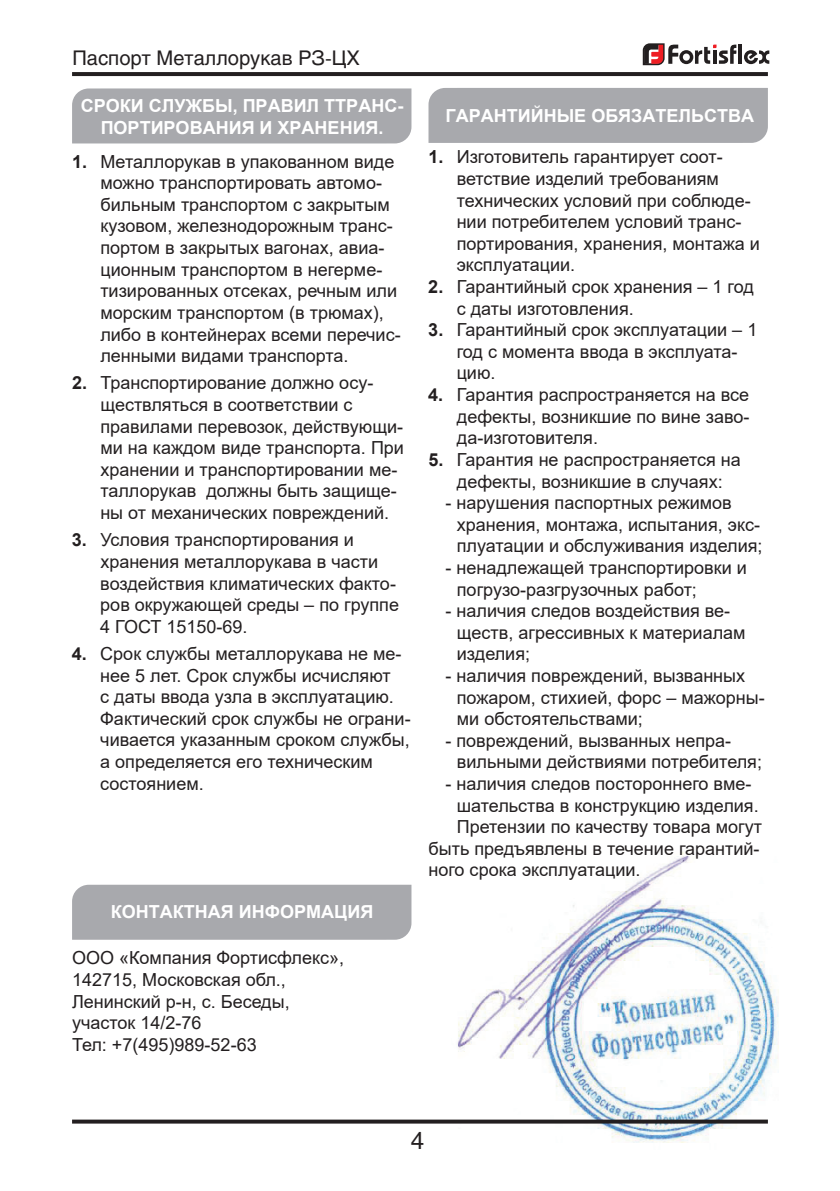
<style>
.page{position:relative;width:840px;height:1191px;background:#fff}
.page>*{position:absolute;margin:0;border:0;box-sizing:border-box;transform-origin:0 0}
.t1{font:24px "Helios";color:#231f20}
.t2{font:20px "Helios";color:#231f20}
.t3{font:18px/21.6px "Arial";color:#231f20}
.t4{font:700 18px/21.6px "Arial";color:#fff;text-align:center}
.s1{font-weight:700}
</style>
<div class="page">
<img style="left:451px;top:849px;width:327px;height:294px">
<div style="left:72px;top:88px;width:339px;height:55px;background:#a8a9ad"></div>
<div style="left:428px;top:88px;width:339px;height:55px;background:#a8a9ad"></div>
<div style="left:72px;top:884px;width:339px;height:55px;background:#a8a9ad"></div>
<svg style="left:72px;top:72px;width:695px;height:4px;background:#262223"></svg>
<svg style="left:72px;top:1119px;width:695px;height:4px;background:#413e40"></svg>
<hr style="left:738px;top:45px;width:3px;height:19px;background:#231f20">
<svg style="left:744px;top:50px;width:24px;height:14px"></svg>
<svg style="left:642px;top:43px;width:94px;height:23px"></svg>
<p class="t2" style="left:72px;top:46px;width:289px">Паспорт Металлорукав РЗ-ЦХ</p>
<p class="t4" style="left:81px;top:95px;width:324px">СРОКИ СЛУЖБЫ, ПРАВИЛ ТТРАНС-<br>ПОРТИРОВАНИЯ И ХРАНЕНИЯ.</p>
<p class="t4" style="left:445px;top:105px;width:310px">ГАРАНТИЙНЫЕ ОБЯЗАТЕЛЬСТВА</p>
<p class="t3" style="left:100px;top:150px;width:301px;text-indent:-28px"><span class="s1">1.</span> Металлорукав в упакованном виде можно транспортировать автомо&shy;бильным транспортом с закрытым кузовом, железнодорожным транс&shy;портом в закрытых вагонах, авиа&shy;ционным транспортом в негерме&shy;тизированных отсеках, речным или морским транспортом (в трюмах), либо в контейнерах всеми перечис&shy;ленными видами транспорта.</p>
<p class="t3" style="left:100px;top:372px;width:305px;text-indent:-28px"><span class="s1">2.</span> Транспортирование должно осу&shy;ществляться в соответствии с правилами перевозок, действующи&shy;ми на каждом виде транспорта. При хранении и транспортировании ме&shy;таллорукав должны быть защище&shy;ны от механических повреждений.</p>
<p class="t3" style="left:100px;top:529px;width:300px;text-indent:-28px"><span class="s1">3.</span> Условия транспортирования и хранения металлорукава в части воздействия климатических факто&shy;ров окружающей среды – по группе<br>4 ГОСТ 15150-69.</p>
<p class="t3" style="left:100px;top:643px;width:312px;text-indent:-28px"><span class="s1">4.</span> Срок службы металлорукава не ме&shy;нее 5 лет. Срок службы исчисляют<br>с даты ввода узла в эксплуатацию.<br>Фактический срок службы не ограни&shy;чивается указанным сроком службы, а определяется его техническим состоянием.</p>
<p class="t4" style="left:111px;top:900px;width:264px">КОНТАКТНАЯ ИНФОРМАЦИЯ</p>
<p class="t3" style="left:72px;top:947px;width:273px">ООО «Компания Фортисфлекс»,<br>142715, Московская обл.,<br>Ленинский р-н, с. Беседы, участок 14/2-76<br>Тел: +7(495)989-52-63</p>
<p class="t3" style="left:456px;top:146px;width:304px;text-indent:-28px"><span class="s1">1.</span> Изготовитель гарантирует соот&shy;ветствие изделий требованиям технических условий при соблюде&shy;нии потребителем условий транс&shy;портирования, хранения, монтажа и эксплуатации.</p>
<p class="t3" style="left:456px;top:276px;width:298px;text-indent:-28px"><span class="s1">2.</span> Гарантийный срок хранения – 1 год с даты изготовления.</p>
<p class="t3" style="left:456px;top:319px;width:302px;text-indent:-28px"><span class="s1">3.</span> Гарантийный срок эксплуатации – 1 год с момента ввода в эксплуата&shy;цию.</p>
<p class="t3" style="left:456px;top:384px;width:294px;text-align:justify;text-indent:-29px"><span class="s1">4.</span> Гарантия распространяется на все дефекты, возникшие по вине заво&shy;да-изготовителя.</p>
<p class="t3" style="left:428px;top:449px;width:313px;text-align:center"><span class="s1">5.</span> Гарантия не распространяется на дефекты, возникшие в случаях:</p>
<p class="t3" style="left:456px;top:492px;width:307px;text-indent:-11px">- нарушения паспортных режимов хранения, монтажа, испытания, экс&shy;плуатации и обслуживания изделия;</p>
<p class="t3" style="left:456px;top:557px;width:291px;text-indent:-11px">- ненадлежащей транспортировки и погрузо-разгрузочных работ;</p>
<p class="t3" style="left:456px;top:600px;width:290px;text-indent:-11px">- наличия следов воздействия ве&shy;ществ, агрессивных к материалам изделия;</p>
<p class="t3" style="left:456px;top:665px;width:309px;text-indent:-11px">- наличия повреждений, вызванных пожаром, стихией, форс – мажорны&shy;ми обстоятельствами;</p>
<p class="t3" style="left:456px;top:729px;width:306px;text-indent:-11px">- повреждений, вызванных непра&shy;вильными действиями потребителя;</p>
<p class="t3" style="left:445px;top:773px;width:307px">- наличия следов постороннего вме-</p>
<p class="t3" style="left:456px;top:794px;width:303px">шательства в конструкцию изделия.</p>
<p class="t3" style="left:456px;top:816px;width:306px">Претензии по качеству товара могут</p>
<p class="t3" style="left:428px;top:837px;width:332px">быть предъявлены в течение гарантий-</p>
<p class="t3" style="left:428px;top:859px;width:213px">ного срока эксплуатации.</p>
<h1 class="t1" style="left:410px;top:1126px;width:15px">4</h1>
</div>
